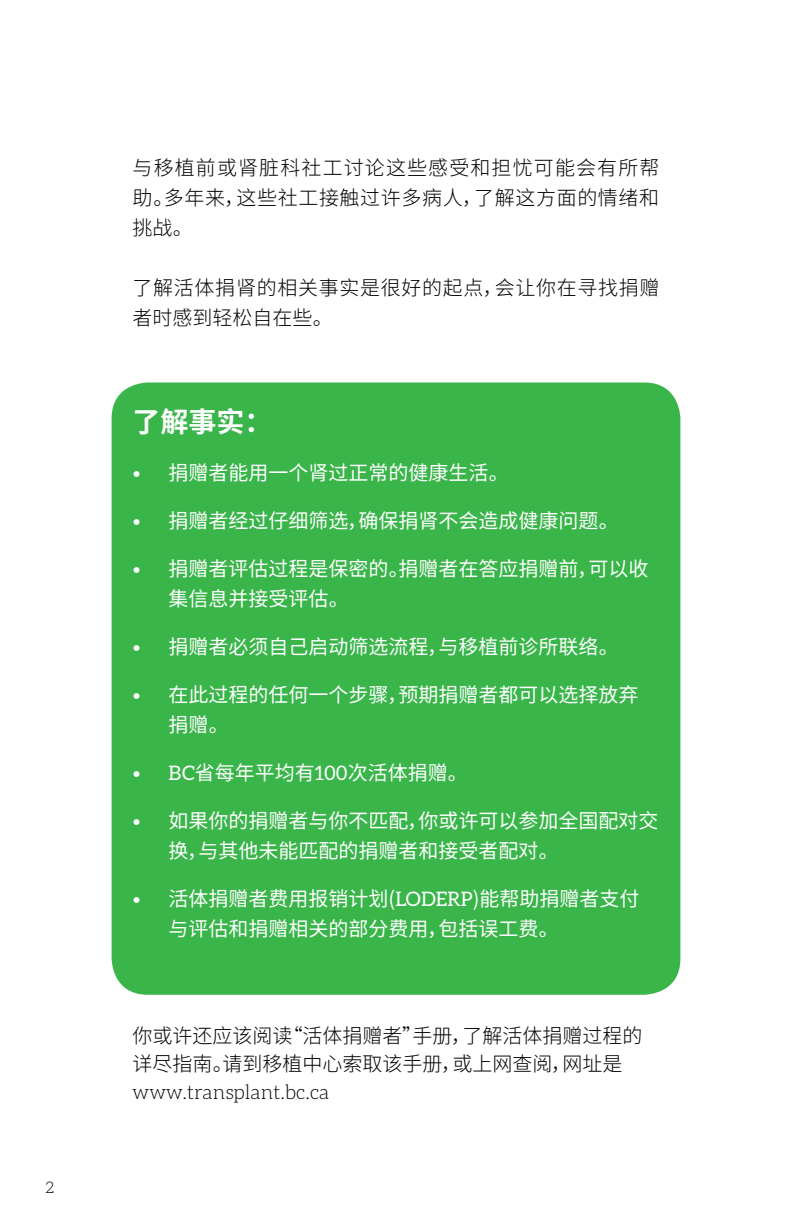
<style>
.page{position:relative;width:792px;height:1224px;background:#fff}
.page>*{position:absolute;margin:0;border:0;box-sizing:border-box;transform-origin:0 0}
.t1{font:700 28px "Source Han Sans CN";color:#fff}
.t2{font:20px/30px "Source Han Sans CN";color:#fff}
.t3{font:300 20px/30px "Source Han Sans CN";letter-spacing:.03em;color:#000;text-align:justify}
.t4{font:300 20px/28px "Source Han Sans CN";color:#000}
.t5{font:300 20px "Aleo";color:#000}
.t6{font:300 16px "Aleo";color:#000}
.s1{font-family:"Aleo";font-weight:300}
.s2{font-family:"Aleo"}
</style>
<div class="page">
<div style="left:112px;top:382px;width:568px;height:613px;background:#39b54a;border-radius:36px"></div>
<p class="t6" style="left:45px;top:1179px;width:10px">2</p>
<p class="t3" style="left:133px;top:153px;width:528px">与移植前或肾脏科社工讨论这些感受和担忧可能会有所帮助。多年来，这些社工接触过许多病人，了解这方面的情绪和挑战。</p>
<p class="t3" style="left:133px;top:273px;width:528px">了解活体捐肾的相关事实是很好的起点，会让你在寻找捐赠者时感到轻松自在些。</p>
<h1 class="t1" style="left:133px;top:406px;width:142px">了解事实：</h1>
<p class="t2" style="left:133px;top:458px;width:378px"><span class="s1">•</span> 捐赠者能用一个肾过正常的健康生活。</p>
<p class="t2" style="left:133px;top:506px;width:488px"><span class="s1">•</span> 捐赠者经过仔细筛选，确保捐肾不会造成健康问题。</p>
<p class="t2" style="left:169px;top:554px;width:481px;text-indent:-36px"><span class="s1">•</span> 捐赠者评估过程是保密的。捐赠者在答应捐赠前，可以收集信息并接受评估。</p>
<p class="t2" style="left:133px;top:632px;width:488px"><span class="s1">•</span> 捐赠者必须自己启动筛选流程，与移植前诊所联络。</p>
<p class="t2" style="left:169px;top:680px;width:471px;text-indent:-36px"><span class="s1">•</span> 在此过程的任何一个步骤，预期捐赠者都可以选择放弃捐赠。</p>
<p class="t2" style="left:133px;top:758px;width:337px"><span class="s1">•</span> <span class="s2">BC</span>省每年平均有<span class="s2">100</span>次活体捐赠。</p>
<p class="t2" style="left:169px;top:806px;width:491px;text-indent:-36px"><span class="s1">•</span> 如果你的捐赠者与你不匹配，你或许可以参加全国配对交换，与其他未能匹配的捐赠者和接受者配对。</p>
<p class="t2" style="left:169px;top:884px;width:473px;text-indent:-36px"><span class="s1">•</span> 活体捐赠者费用报销计划(<span class="s2">LODERP</span>)能帮助捐赠者支付与评估和捐赠相关的部分费用，包括误工费。</p>
<p class="t4" style="left:133px;top:1022px;width:512px">你或许还应该阅读“活体捐赠者”手册，了解活体捐赠过程的详尽指南。请到移植中心索取该手册，或上网查阅，网址是</p>
<p class="t5" style="left:133px;top:1081px;width:198px">www.transplant.bc.ca</p>
</div>
